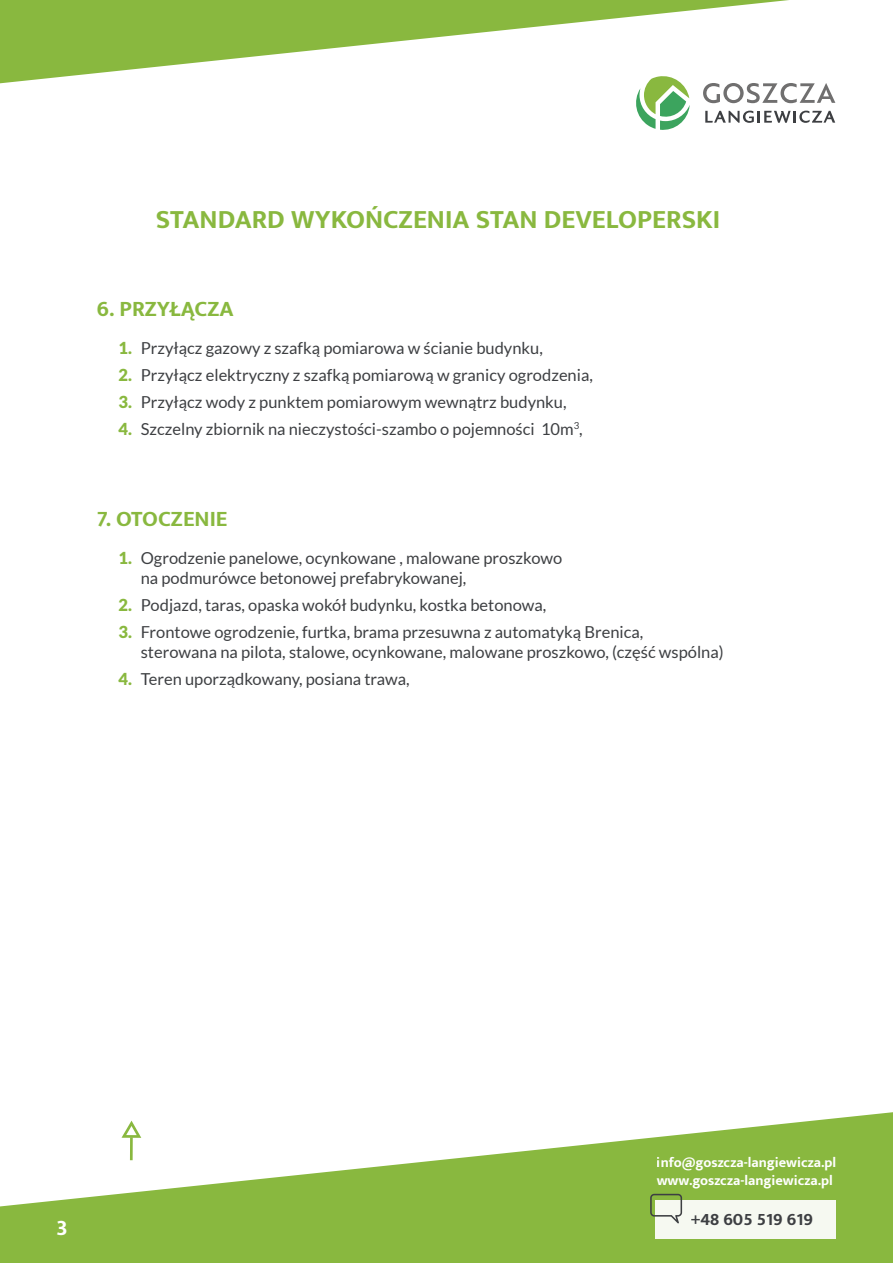
<style>
.page{position:relative;width:893px;height:1263px;background:#fff}
.page>*{position:absolute;margin:0;border:0;box-sizing:border-box;transform-origin:0 0}
.t1{font:700 27px "Mukta";color:#89b83f}
.t2{font:700 22.5px "Mukta";color:#89b83f}
.t3{font:700 22.5px "Mukta";color:#fff}
.t4{font:700 17.55px "Mukta";color:#3d3f42}
.t5{font:16.5px/27px "Lato";color:#3d3f42}
.t6{font:900 16.5px/27px "Lato";color:#89b83f;text-align:justify}
.t7{font:700 14.4px "Mukta";color:#fff}
</style>
<div class="page">
<svg style="left:638px;top:114px;width:50px;height:16px"></svg>
<svg style="left:705px;top:114px;width:130px;height:9px"></svg>
<svg style="left:0;top:1112px;width:893px;height:151px;fill:#89b83f"></svg>
<svg style="left:122px;top:1121px;width:19px;height:17px"></svg>
<hr style="left:130px;top:1137px;width:3px;height:23px;background:#89b83f">
<div style="left:655px;top:1200px;width:180px;height:39px;background:#f6f9f1"></div>
<svg style="left:650px;top:1194px;width:32px;height:29px"></svg>
<svg style="left:0;top:0;width:836px;height:114px"></svg>
<h1 class="t1" style="left:156px;top:203px;width:566px">STANDARD WYKOŃCZENIA STAN DEVELOPERSKI</h1>
<h2 class="t2" style="left:97px;top:295px;width:138px">6. PRZYŁĄCZA</h2>
<p class="t5" style="left:141px;top:334px;width:454px">Przyłącz gazowy z szafką pomiarowa w ścianie budynku, Przyłącz elektryczny z szafką pomiarową w granicy ogrodzenia, Przyłącz wody z punktem pomiarowym wewnątrz budynku, Szczelny zbiornik na nieczystości-szambo o pojemności 10m<sup>3</sup>,</p>
<p class="t6" style="left:119px;top:334px;width:15px">1.<br>2.<br>3.<br>4.</p>
<h2 class="t2" style="left:97px;top:505px;width:132px">7. OTOCZENIE</h2>
<p class="t5" style="left:141px;top:548px;width:423px;line-height:19.8px">Ogrodzenie panelowe, ocynkowane , malowane proszkowo na podmurówce betonowej prefabrykowanej,</p>
<p class="t5" style="left:141px;top:591px;width:504px">Podjazd, taras, opaska wokół budynku, kostka betonowa,<br>Frontowe ogrodzenie, furtka, brama przesuwna z automatyką Brenica,</p>
<p class="t5" style="left:141px;top:638px;width:584px">sterowana na pilota, stalowe, ocynkowane, malowane proszkowo, (część wspólna)<br>Teren uporządkowany, posiana trawa,</p>
<p class="t6" style="left:119px;top:544px;width:15px">1.</p>
<p class="t6" style="left:119px;top:591px;width:15px">2.<br>3.</p>
<p class="t6" style="left:119px;top:665px;width:15px">4.</p>
<h2 class="t3" style="left:56px;top:1214px;width:13px">3</h2>
<p class="t7" style="left:657px;top:1154px;width:181px">info@goszcza-langiewicza.pl</p>
<p class="t7" style="left:657px;top:1172px;width:178px">www.goszcza-langiewicza.pl</p>
<p class="t4" style="left:691px;top:1209px;width:124px">+48 605 519 619</p>
</div>
